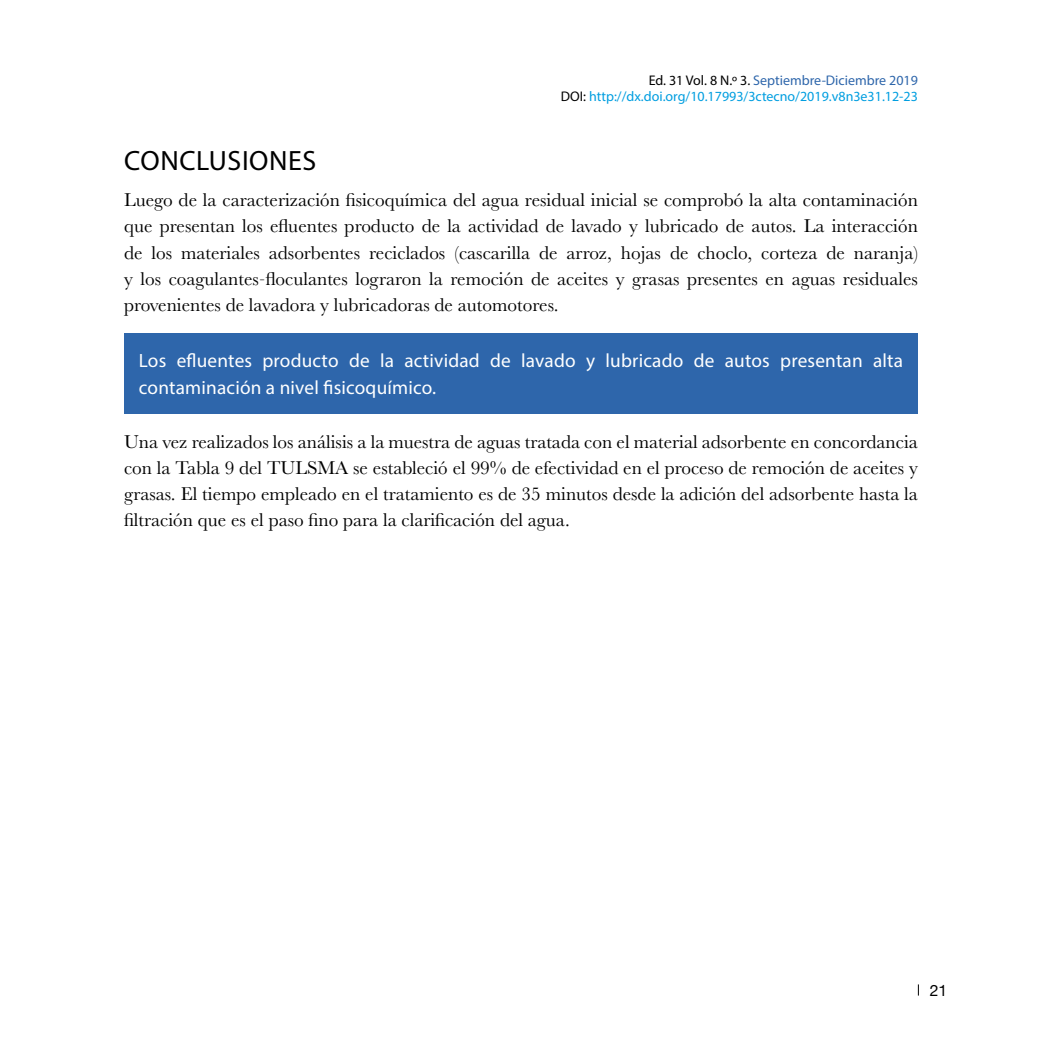
<style>
.page{position:relative;width:1042px;height:1042px;background:#fff}
.page>*{position:absolute;margin:0;border:0;box-sizing:border-box;transform-origin:0 0}
.t1{font:28px "Myriad Pro";letter-spacing:.02em;color:#000}
.t2{font:19.25px/26.2px "Baskerville";color:#000;text-align:justify}
.t3{font:19.25px/26.2px "Myriad Pro";letter-spacing:.01em;color:#fff}
.t4{font:15.75px "Helvetica Neue";color:#000}
.t5{font:14px/15.8px "Myriad Pro";color:#009ee0;text-align:right}
.s1{color:#000}
.s2{color:#2e66ab}
.s3{font-family:"Helvetica Neue";font-weight:100}
</style>
<div class="page">
<div style="left:124px;top:333px;width:794px;height:80px;background:#2e66ab"></div>
<p class="t5" style="left:561px;top:72px;width:358px"><span class="s1">Ed. 31 Vol. 8 N.º 3.</span> <span class="s2">Septiembre-Diciembre 2019<br></span><span class="s1">DOI:</span> http://dx.doi.org/10.17993/3ctecno/2019.v8n3e31.12-23</p>
<h1 class="t1" style="left:124px;top:143px;width:193px">CONCLUSIONES</h1>
<p class="t2" style="left:124px;top:187px;width:795px">Luego de la caracterización fisicoquímica del agua residual inicial se comprobó la alta contaminación que presentan los efluentes producto de la actividad de lavado y lubricado de autos. La interacción de los materiales adsorbentes reciclados (cascarilla de arroz, hojas de choclo, corteza de naranja) y los coagulantes<span class="s3">-</span>floculantes lograron la remoción de aceites y grasas presentes en aguas residuales provenientes de lavadora y lubricadoras de automotores.</p>
<p class="t3" style="left:139px;top:347px;width:766px">Los efluentes producto de la actividad de lavado y lubricado de autos presentan alta contaminación a nivel fisicoquímico.</p>
<p class="t2" style="left:124px;top:428px;width:795px">Una vez realizados los análisis a la muestra de aguas tratada con el material adsorbente en concordancia con la Tabla 9 del TULSMA se estableció el 99% de efectividad en el proceso de remoción de aceites y grasas. El tiempo empleado en el tratamiento es de 35 minutos desde la adición del adsorbente hasta la filtración que es el paso fino para la clarificación del agua.</p>
<p class="t4" style="left:929px;top:979px;width:19px">21</p>
</div>
